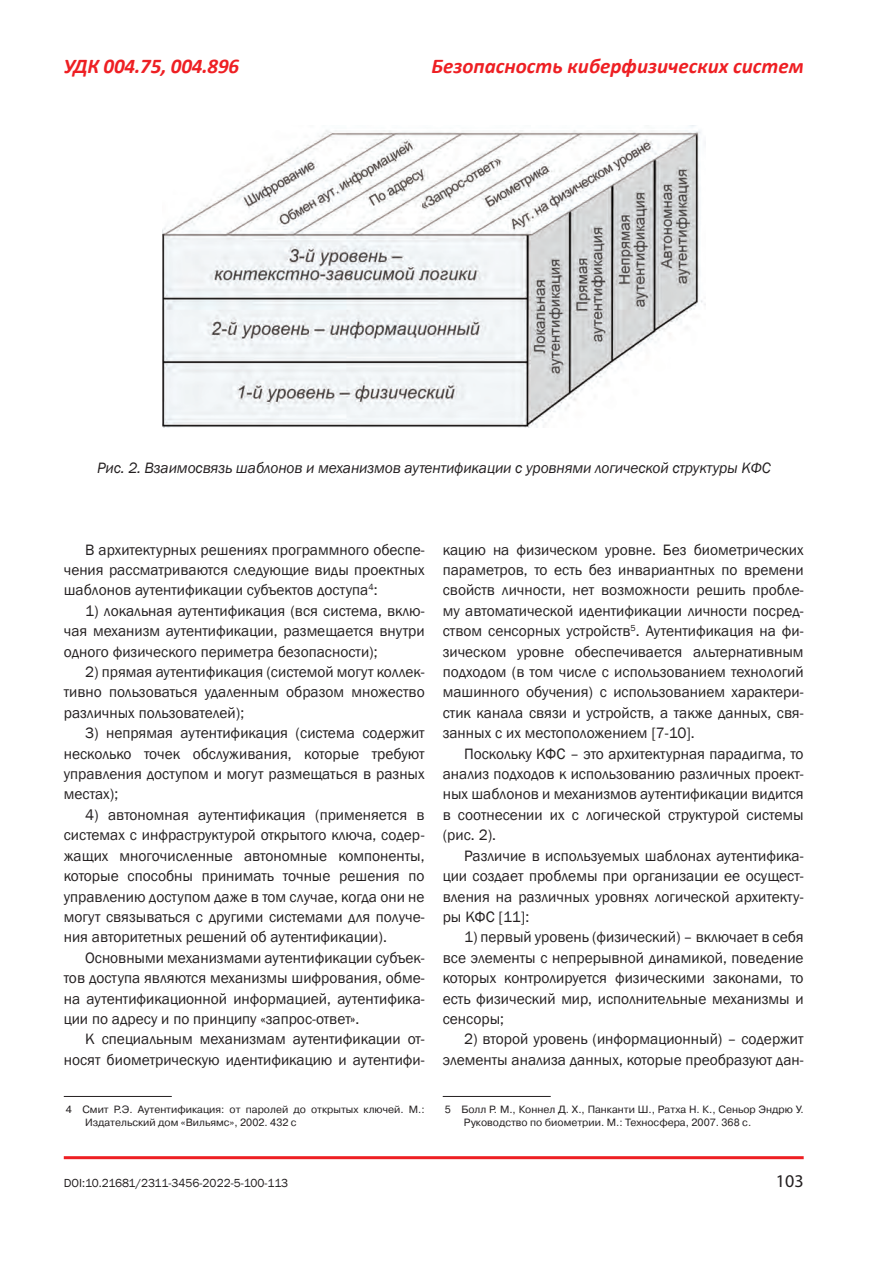
<style>
.page{position:relative;width:893px;height:1263px;background:#fff}
.page>*{position:absolute;margin:0;border:0;box-sizing:border-box;transform-origin:0 0}
.t1{font:italic 700 21px "Calibri";color:#ee1f23}
.t2{font:18px "Myriad Pro";color:#231f20}
.t3{font:15.45px/20.4px "Franklin Gothic";color:#231f20;text-align:justify}
.t4{font:italic 15.45px "Franklin Gothic";letter-spacing:-.01em;color:#231f20}
.t5{font:12px "Franklin Gothic";color:#231f20}
.t6{font:10.5px/12.6px "Pragmatica C";color:#231f20}
</style>
<div class="page">
<hr style="left:64px;top:1156px;width:740px;height:3px;background:#ee1f23">
<hr style="left:64px;top:1096px;width:108px;height:1px;background:#231f20">
<hr style="left:443px;top:1096px;width:108px;height:1px;background:#231f20">
<img style="left:162px;top:126px;width:544px;height:301px">
<h1 class="t1" style="left:64px;top:52px;width:101px">УДК 004.94</h1>
<h1 class="t1" style="left:431px;top:53px;width:374px">Безопасность киберфизических систем</h1>
<h1 class="t1" style="left:140px;top:53px;width:100px">75, 004.896</h1>
<p class="t4" style="left:97px;top:458px;width:675px">Рис. 2. Взаимосвязь шаблонов и механизмов аутентификации с уровнями логической структуры КФС</p>
<p class="t3" style="left:64px;top:539px;width:362px;text-indent:21px">В архитектурных решениях программного обеспе&shy;чения рассматриваются следующие виды проектных шаблонов аутентификации субъектов доступа<sup>4</sup>:</p>
<p class="t3" style="left:64px;top:601px;width:362px;text-indent:21px">1) локальная аутентификация (вся система, вклю&shy;чая механизм аутентификации, размещается внутри одного физического периметра безопасности);</p>
<p class="t3" style="left:64px;top:662px;width:362px;text-indent:21px">2) прямая аутентификация (системой могут коллек&shy;тивно пользоваться удаленным образом множество различных пользователей);</p>
<p class="t3" style="left:64px;top:723px;width:362px;text-indent:21px">3) непрямая аутентификация (система содержит несколько точек обслуживания, которые требуют управления доступом и могут размещаться в разных местах);</p>
<p class="t3" style="left:64px;top:805px;width:362px;text-indent:21px">4) автономная аутентификация (применяется в системах с инфраструктурой открытого ключа, содер&shy;жащих многочисленные автономные компоненты, которые способны принимать точные решения по управлению доступом даже в том случае, когда они не могут связываться с другими системами для получе&shy;ния авторитетных решений об аутентификации).</p>
<p class="t3" style="left:64px;top:948px;width:362px;text-indent:21px">Основными механизмами аутентификации субъек&shy;тов доступа являются механизмы шифрования, обме&shy;на аутентификационной информацией, аутентифика&shy;ции по адресу и по принципу «запрос-ответ».</p>
<p class="t3" style="left:64px;top:1029px;width:362px;text-align:right">К специальным механизмам аутентификации от&shy;носят биометрическую идентификацию и аутентифи-</p>
<p class="t6" style="left:85px;top:1104px;width:341px;text-indent:-19px">4 Смит Р.Э. Аутентификация: от паролей до открытых ключей. М.:<br>Издательский дом «Вильямс», 2002. 432 с</p>
<p class="t3" style="left:443px;top:539px;width:362px">кацию на физическом уровне. Без биометрических параметров, то есть без инвариантных по времени свойств личности, нет возможности решить пробле&shy;му автоматической идентификации личности посред&shy;ством сенсорных устройств<sup>5</sup>. Аутентификация на фи&shy;зическом уровне обеспечивается альтернативным подходом (в том числе с использованием технологий машинного обучения) с использованием характери&shy;стик канала связи и устройств, а также данных, свя&shy;занных с их местоположением [7-10].</p>
<p class="t3" style="left:443px;top:744px;width:362px;text-indent:21px">Поскольку КФС – это архитектурная парадигма, то анализ подходов к использованию различных проект&shy;ных шаблонов и механизмов аутентификации видится в соотнесении их с логической структурой системы (рис. 2).</p>
<p class="t3" style="left:443px;top:846px;width:362px;text-indent:21px">Различие в используемых шаблонах аутентифика&shy;ции создает проблемы при организации ее осущест&shy;вления на различных уровнях логической архитекту&shy;ры КФС [11]:</p>
<p class="t3" style="left:443px;top:927px;width:362px;text-indent:21px">1) первый уровень (физический) – включает в себя все элементы с непрерывной динамикой, поведение которых контролируется физическими законами, то есть физический мир, исполнительные механизмы и сенсоры;</p>
<p class="t3" style="left:443px;top:1029px;width:362px;text-align:right">2) второй уровень (информационный) – содержит элементы анализа данных, которые преобразуют дан-</p>
<p class="t6" style="left:464px;top:1104px;width:341px;text-indent:-19px">5 Болл Р. М., Коннел Д. Х., Панканти Ш., Ратха Н. К., Сеньор Эндрю У.<br>Руководство по биометрии. М.: Техносфера, 2007. 368 с.</p>
<p class="t5" style="left:64px;top:1176px;width:226px">DOI:10.21681/2311-3456-2022-5-100-113</p>
<p class="t2" style="left:776px;top:1169px;width:29px">103</p>
</div>
